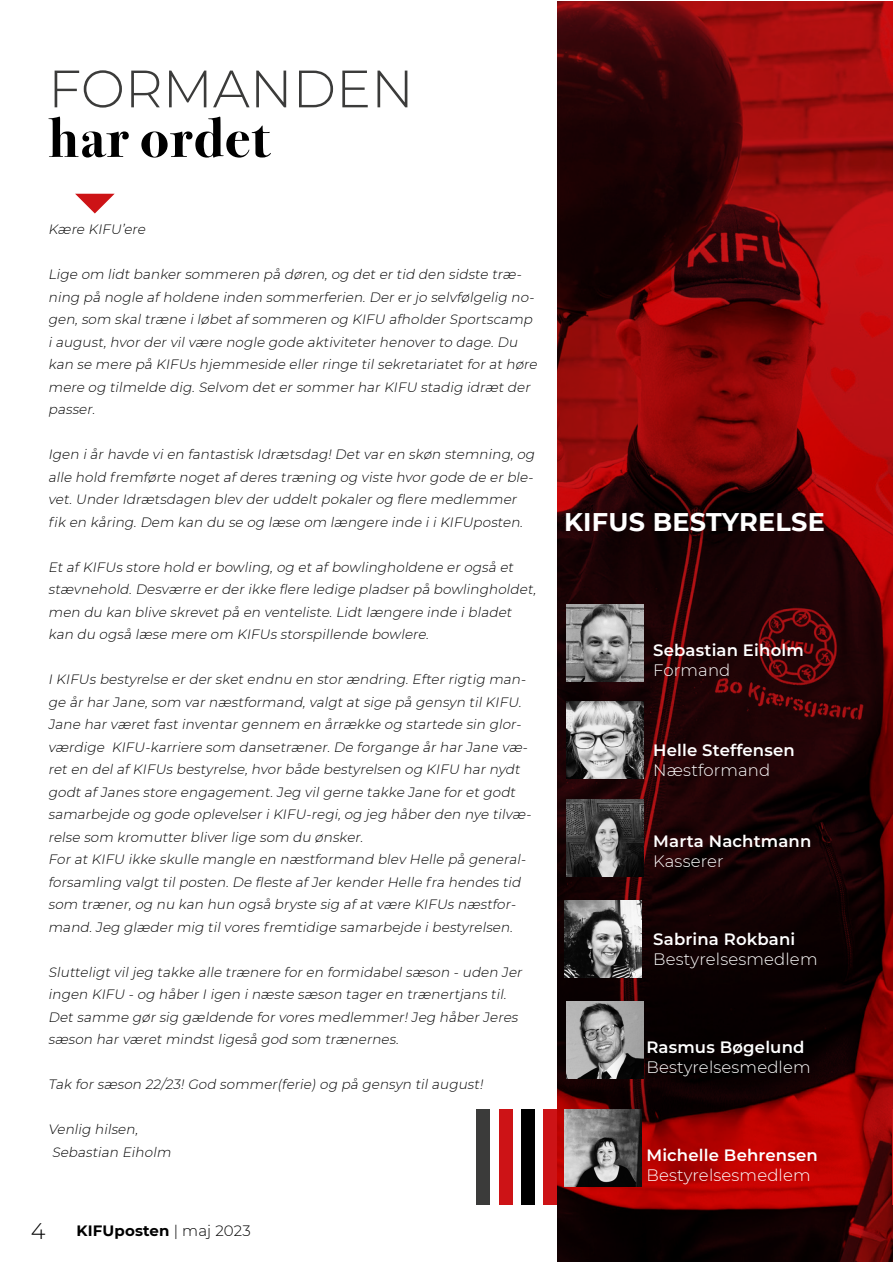
<style>
.page{position:relative;width:893px;height:1263px;background:#fff}
.page>*{position:absolute;margin:0;border:0;box-sizing:border-box;transform-origin:0 0}
.t1{font:700 57px "Bodoni Svty Two ITCTT";letter-spacing:.02em;color:#000}
.t2{font:300 52.5px "Montserrat";color:#3b3b3a}
.t3{font:700 25.5px "Montserrat";letter-spacing:.01em;color:#fff}
.t4{font:300 22.5px "Montserrat";color:#000}
.t5{font:600 16.5px "Montserrat";letter-spacing:.01em;color:#fff}
.t6{font:300 16.5px "Montserrat";letter-spacing:.01em;color:#fff}
.t7{font:700 15px "Montserrat";letter-spacing:.01em;color:#000}
.t8{font:italic 300 13.5px/22.5px "Montserrat";letter-spacing:.01em;color:#000}
.s1{font-weight:300}
</style>
<div class="page">
<img style="left:557px;top:1px;width:323px;height:1261px">
<img style="left:564px;top:900px;width:77px;height:77px">
<img style="left:567px;top:604px;width:76px;height:77px">
<img style="left:567px;top:701px;width:76px;height:77px">
<img style="left:567px;top:800px;width:76px;height:77px">
<img style="left:567px;top:1001px;width:76px;height:77px">
<img style="left:564px;top:1109px;width:77px;height:77px">
<div style="left:543px;top:1109px;width:14px;height:96px;background:#cd1316"></div>
<div style="left:521px;top:1109px;width:14px;height:96px;background:#000"></div>
<div style="left:499px;top:1109px;width:14px;height:96px;background:#cd1316"></div>
<div style="left:476px;top:1109px;width:14px;height:96px;background:#3b3b3a"></div>
<svg style="left:75px;top:194px;width:40px;height:19px"></svg>
<img style="left:880px;top:1px;width:13px;height:1261px">
<hr style="left:892px;top:1109px;width:1px;height:96px;background:#cd1316">
<svg style="left:861px;top:1px;width:23px;height:1px"></svg>
<h2 class="t2" style="left:48px;top:53px;width:367px">FORMANDEN</h2>
<h1 class="t1" style="left:48px;top:90px;width:222px">har ordet</h1>
<p class="t8" style="left:48px;top:218px;width:102px">Kære KIFU’ere</p>
<p class="t8" style="left:48px;top:263px;width:493px">Lige om lidt bankersommeren på døren,og det ertid den sidste træ&shy;ning på nogle afholdene inden sommerferien.Dererjo selvfølgelig no&shy;gen,som skaltræne iløbet afsommeren og KIFU afholderSportscamp iaugust,hvordervilvære nogle gode aktiviteterhenoverto dage.Du kan se mere på KIFUs hjemmeside ellerringe tilsekretariatet forat høre mere og tilmelde dig.Selvom det ersommerharKIFU stadig idræt der passer.</p>
<p class="t8" style="left:48px;top:443px;width:491px">Igen iårhavde vien fantastisk Idrætsdag!Det varen skøn stemning,og alle hold fremførte noget afderes træning og viste hvorgode de erble&shy;vet.UnderIdrætsdagen blev deruddelt pokalerog flere medlemmer fik en kåring.Dem kan du se og læse om længere inde iiKIFUposten.</p>
<p class="t8" style="left:48px;top:555px;width:492px">Et afKIFUs store hold erbowling,og et afbowlingholdene erogså et stævnehold.Desværre erderikke flere ledige pladserpå bowlingholdet, men du kan blive skrevet på en venteliste.Lidt længere inde ibladet kan du også læse mere om KIFUs storspillende bowlere.</p>
<p class="t8" style="left:48px;top:668px;width:487px">IKIFUs bestyrelse erdersket endnu en storændring.Efterrigtig man&shy;ge årharJane,som varnæstformand,valgt at sige på gensyn tilKIFU.<br>Jane harværet fast inventargennem en årrække og startede sin glor&shy;værdige KIFU-karriere som dansetræner.De forgange årharJane væ&shy;ret en delafKIFUs bestyrelse,hvorbåde bestyrelsen og KIFU harnydt godt afJanes store engagement.Jeg vilgerne takke Jane foret godt samarbejde og gode oplevelseriKIFU-regi,og jeg håberden nye tilvæ&shy;relse som kromutterbliverlige som du ønsker.<br>Forat KIFU ikke skulle mangle en næstformand blev Helle på general&shy;forsamling valgt tilposten.De fleste afJerkenderHelle fra hendes tid som træner,og nu kan hun også bryste sig afat være KIFUs næstfor&shy;mand.Jeg glædermig tilvores fremtidige samarbejde ibestyrelsen.</p>
<p class="t8" style="left:48px;top:960px;width:478px">Slutteligt viljeg takke alle trænere foren formidabelsæson -uden Jer ingen KIFU -og håberIigen inæste sæson tageren trænertjans til.<br>Det samme gørsig gældende forvores medlemmer!Jeg håberJeres sæson harværet mindst ligeså god som trænernes.</p>
<p class="t8" style="left:48px;top:1073px;width:439px">Tak forsæson 22/23!God sommer(ferie)og på gensyn tilaugust!</p>
<p class="t8" style="left:48px;top:1118px;width:127px">Venlig hilsen,<br>Sebastian Eiholm</p>
<h3 class="t4" style="left:31px;top:1216px;width:16px">4</h3>
<p class="t7" style="left:77px;top:1220px;width:176px">KIFUposten <span class="s1">| maj 2023</span></p>
<h3 class="t3" style="left:564px;top:503px;width:262px">KIFUS BESTYRELSE</h3>
<p class="t5" style="left:653px;top:639px;width:152px">Sebastian Eiholm</p>
<p class="t6" style="left:653px;top:659px;width:79px">Formand</p>
<p class="t5" style="left:653px;top:738px;width:143px">Helle Steffensen</p>
<p class="t6" style="left:653px;top:758px;width:119px">Næstformand</p>
<p class="t5" style="left:653px;top:829px;width:160px">Marta Nachtmann</p>
<p class="t6" style="left:653px;top:850px;width:72px">Kasserer</p>
<p class="t5" style="left:653px;top:927px;width:143px">Sabrina Rokbani</p>
<p class="t6" style="left:653px;top:948px;width:166px">Bestyrelsesmedlem</p>
<p class="t5" style="left:646px;top:1036px;width:160px">Rasmus Bøgelund</p>
<p class="t6" style="left:646px;top:1056px;width:166px">Bestyrelsesmedlem</p>
<p class="t5" style="left:646px;top:1144px;width:173px">Michelle Behrensen</p>
<p class="t6" style="left:646px;top:1164px;width:166px">Bestyrelsesmedlem</p>
</div>
